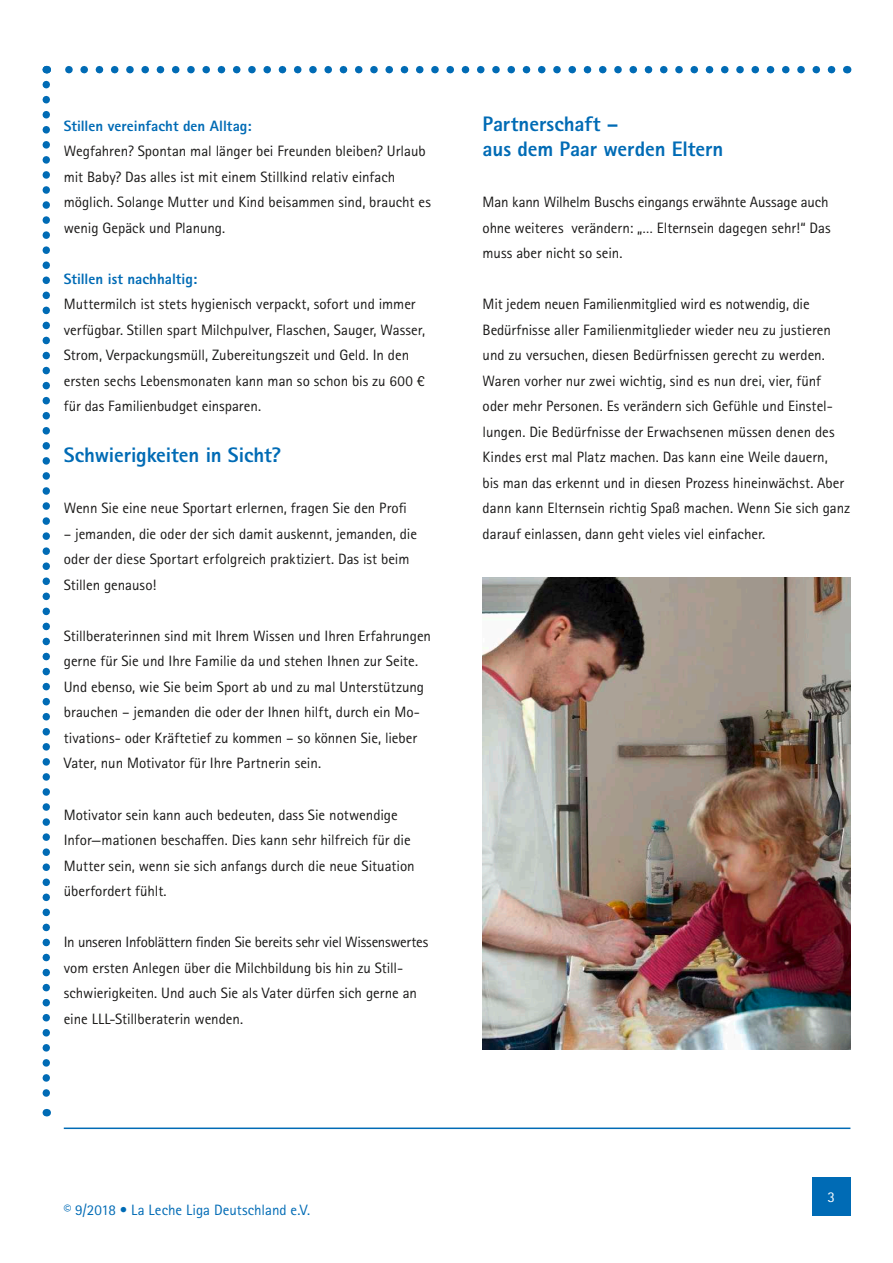
<style>
.page{position:relative;width:893px;height:1263px;background:#fff}
.page>*{position:absolute;margin:0;border:0;box-sizing:border-box;transform-origin:0 0}
.t1{font:800 21px/25.5px "Rotis Sans Serif Std";letter-spacing:-.005em;color:#006bb5}
.t2{font:15px/25.5px "Rotis Sans Serif Std";letter-spacing:-.005em;color:#1a1918}
.t3{font:800 15px "Rotis Sans Serif Std";color:#006bb5}
.t4{font:15px "Rotis Sans Serif Std";color:#006bb5}
.t5{font:15px "Rotis Sans Serif Std";color:#fff}
</style>
<div class="page">
<div style="left:812px;top:1177px;width:38px;height:39px;background:#006bb5"></div>
<svg style="left:65px;top:66px;width:767px;height:7px"></svg>
<svg style="left:43px;top:85px;width:7px;height:1031px"></svg>
<hr style="left:64px;top:1127px;width:786px;height:2px;background:#006bb5">
<img style="left:483px;top:577px;width:367px;height:472px">
<p class="t3" style="left:64px;top:116px;width:189px">Stillen vereinfacht den Alltag:</p>
<p class="t2" style="left:64px;top:138px;width:369px">Wegfahren? Spontan mal länger bei Freunden bleiben? Urlaub mit Baby? Das alles ist mit einem Stillkind relativ einfach möglich. Solange Mutter und Kind beisammen sind, braucht es wenig Gepäck und Planung.</p>
<p class="t3" style="left:64px;top:269px;width:135px">Stillen ist nachhaltig:</p>
<p class="t2" style="left:64px;top:291px;width:363px">Muttermilch ist stets hygienisch verpackt, sofort und immer verfügbar. Stillen spart Milchpulver, Flaschen, Sauger, Wasser, Strom, Verpackungsmüll, Zubereitungszeit und Geld. In den ersten sechs Lebensmonaten kann man so schon bis zu 600 € für das Familienbudget einsparen.</p>
<h1 class="t1" style="left:64px;top:442px;width:219px">Schwierigkeiten in Sicht?</h1>
<p class="t2" style="left:64px;top:496px;width:345px">Wenn Sie eine neue Sportart erlernen, fragen Sie den Profi</p>
<p class="t2" style="left:64px;top:521px;width:355px">– jemanden, die oder der sich damit auskennt, jemanden, die oder der diese Sportart erfolgreich praktiziert. Das ist beim<br>Stillen genauso!</p>
<p class="t2" style="left:64px;top:623px;width:369px">Stillberaterinnen sind mit Ihrem Wissen und Ihren Erfahrungen gerne für Sie und Ihre Familie da und stehen Ihnen zur Seite.<br>Und ebenso, wie Sie beim Sport ab und zu mal Unterstützung brauchen – jemanden die oder der Ihnen hilft, durch ein Mo&shy;tivations- oder Kräftetief zu kommen – so können Sie, lieber Vater, nun Motivator für Ihre Partnerin sein.</p>
<p class="t2" style="left:64px;top:802px;width:352px">Motivator sein kann auch bedeuten, dass Sie notwendige Infor—mationen beschaffen. Dies kann sehr hilfreich für die Mutter sein, wenn sie sich anfangs durch die neue Situation überfordert fühlt.</p>
<p class="t2" style="left:64px;top:929px;width:366px">In unseren Infoblättern finden Sie bereits sehr viel Wissenswertes vom ersten Anlegen über die Milchbildung bis hin zu Still&shy;schwierigkeiten. Und auch Sie als Vater dürfen sich gerne an eine LLL-Stillberaterin wenden.</p>
<h1 class="t1" style="left:483px;top:110px;width:242px">Partnerschaft –<br>aus dem Paar werden Eltern</h1>
<p class="t2" style="left:483px;top:189px;width:350px">Man kann Wilhelm Buschs eingangs erwähnte Aussage auch ohne weiteres verändern: „… Elternsein dagegen sehr!“ Das muss aber nicht so sein.</p>
<p class="t2" style="left:483px;top:291px;width:369px">Mit jedem neuen Familienmitglied wird es notwendig, die Bedürfnisse aller Familienmitglieder wieder neu zu justieren und zu versuchen, diesen Bedürfnissen gerecht zu werden.<br>Waren vorher nur zwei wichtig, sind es nun drei, vier, fünf oder mehr Personen. Es verändern sich Gefühle und Einstel&shy;lungen. Die Bedürfnisse der Erwachsenen müssen denen des Kindes erst mal Platz machen. Das kann eine Weile dauern,<br>bis man das erkennt und in diesen Prozess hineinwächst. Aber dann kann Elternsein richtig Spaß machen. Wenn Sie sich ganz darauf einlassen, dann geht vieles viel einfacher.</p>
<p class="t4" style="left:64px;top:1201px;width:248px">© 9/2018 • La Leche Liga Deutschland e.V.</p>
<p class="t5" style="left:828px;top:1188px;width:9px">3</p>
</div>
